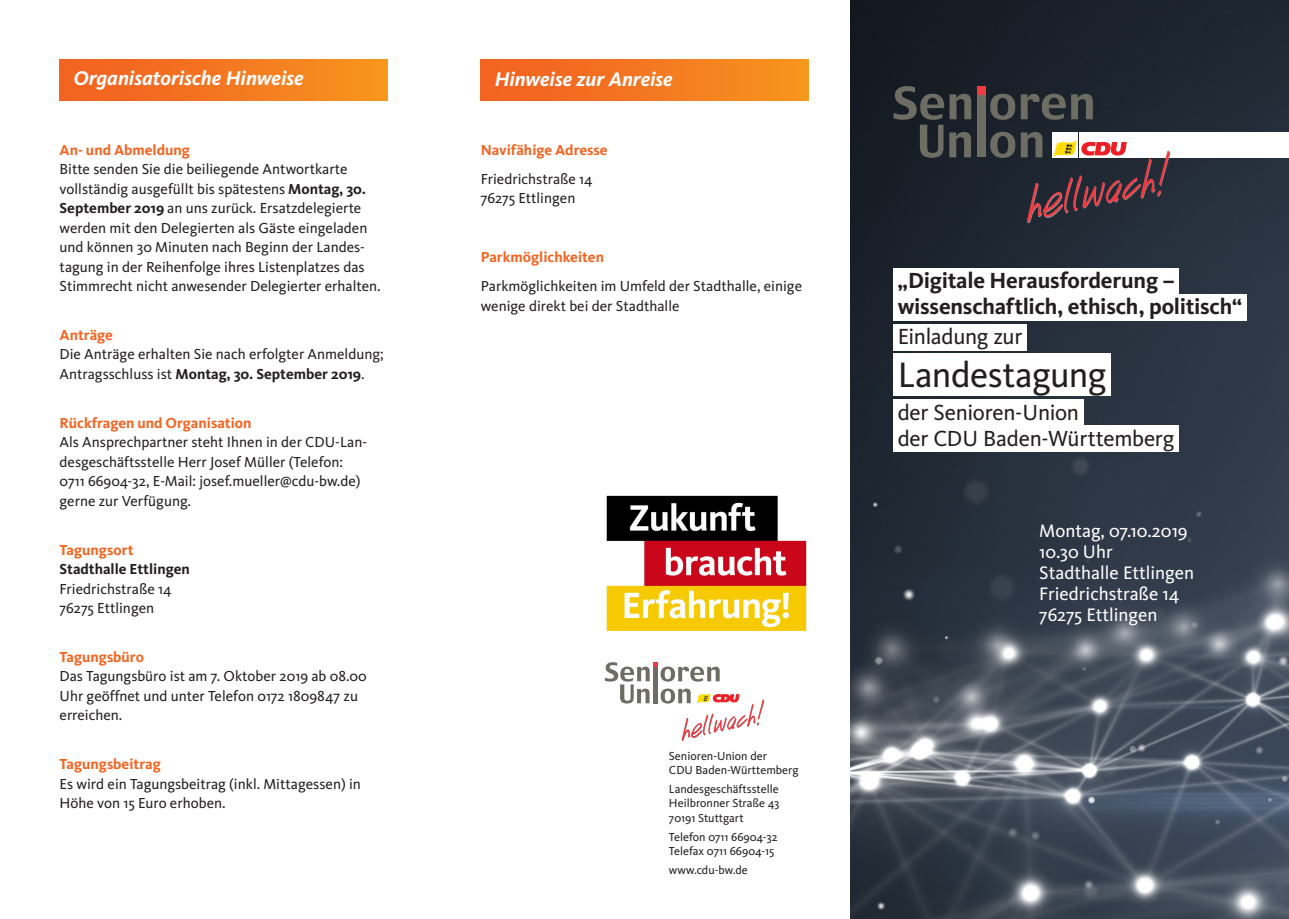
<style>
.page{position:relative;width:1289px;height:919px;background:#fff}
.page>*{position:absolute;margin:0;border:0;box-sizing:border-box;transform-origin:0 0}
.t1{font:36.6px "CDU Kievit";letter-spacing:-.015em;color:#231f20}
.t2{font:700 22.65px "CDU Kievit";letter-spacing:-.01em;color:#231f20}
.t3{font:22.65px "CDU Kievit";letter-spacing:-.015em;color:#231f20}
.t4{font:italic 700 20.55px "CDU Kievit";color:#fff}
.t5{font:italic 700 20.4px "CDU Kievit";color:#fff}
.t6{font:18.75px "CDU Kievit";color:#fff}
.t7{font:15px/19.5px "CDU Kievit";color:#231f20}
.t8{font:700 15px "CDU Kievit";color:#f36421}
.t9{font:700 15px "CDU Kievit";color:#231f20}
.t10{font:12px/14.4px "CDU Kievit";color:#231f20}
.s1{font-weight:700}
.s2{font-weight:400}
.s3{font-weight:700;color:#f36421}
</style>
<div class="page">
<img style="left:850px;top:0;width:438px;height:918px">
<div style="left:1219px;top:132px;width:69px;height:25px;background:#fff"></div>
<div style="left:1079px;top:132px;width:183px;height:25px;background:#fff"></div>
<svg style="left:893px;top:86px;width:277px;height:137px;background:#403d42"></svg>
<svg style="left:605px;top:662px;width:159px;height:79px"></svg>
<div style="left:60px;top:59px;width:327px;height:41px;background:linear-gradient(to right,#f25e22,#f6941e)"></div>
<div style="left:481px;top:60px;width:327px;height:41px;background:linear-gradient(to right,#f25e22,#f6941e)"></div>
<div style="left:893px;top:354px;width:218px;height:42px;background:#fff"></div>
<div style="left:893px;top:324px;width:133px;height:26px;background:#fff"></div>
<div style="left:893px;top:400px;width:190px;height:26px;background:#fff"></div>
<div style="left:893px;top:426px;width:285px;height:26px;background:#fff"></div>
<div style="left:893px;top:294px;width:353px;height:26px;background:#fff"></div>
<div style="left:893px;top:268px;width:286px;height:26px;background:#fff"></div>
<img style="left:606px;top:495px;width:201px;height:136px">
<p class="t4" style="left:73px;top:66px;width:232px">Organisatorische Hinweise</p>
<p class="t5" style="left:494px;top:67px;width:179px">Hinweise zur Anreise</p>
<p class="t8" style="left:60px;top:141px;width:132px">An- und Abmeldung</p>
<p class="t7" style="left:60px;top:159px;width:323px">Bitte senden Sie die beiliegende Antwortkarte vollständig ausgefüllt bis spätestens <span class="s1">Montag, 30.<br>September 2019</span> an uns zurück. Ersatzdelegierte werden mit den Delegierten als Gäste eingeladen und können 30 Minuten nach Beginn der Landes&shy;tagung in der Reihenfolge ihres Listenplatzes das Stimmrecht nicht anwesender Delegierter erhalten.</p>
<p class="t8" style="left:60px;top:326px;width:55px">Anträge</p>
<p class="t7" style="left:60px;top:345px;width:326px">Die Anträge erhalten Sie nach erfolgter Anmeldung;</p>
<p class="t9" style="left:60px;top:365px;width:307px"><span class="s2">Antragsschluss ist</span> Montag, 30. September 2019<span class="s2">.</span></p>
<p class="t8" style="left:60px;top:414px;width:193px">Rückfragen und Organisation</p>
<p class="t7" style="left:60px;top:432px;width:309px">Als Ansprechpartner steht Ihnen in der CDU-Lan&shy;desgeschäftsstelle Herr Josef Müller (Telefon:<br>0711 66904-32, E-Mail: josef.mueller@cdu-bw.de) gerne zur Verfügung.</p>
<p class="t7" style="left:60px;top:540px;width:132px"><span class="s3">Tagungsort<br></span><span class="s1">Stadthalle Ettlingen<br></span>Friedrichstraße 14<br>76275 Ettlingen</p>
<p class="t8" style="left:60px;top:648px;width:86px">Tagungsbüro</p>
<p class="t7" style="left:60px;top:666px;width:309px">Das Tagungsbüro ist am 7. Oktober 2019 ab 08.00<br>Uhr geöffnet und unter Telefon 0172 1809847 zu erreichen.</p>
<p class="t8" style="left:60px;top:755px;width:103px">Tagungsbeitrag</p>
<p class="t7" style="left:60px;top:774px;width:303px">Es wird ein Tagungsbeitrag (inkl. Mittagessen) in<br>Höhe von 15 Euro erhoben.</p>
<p class="t8" style="left:480px;top:141px;width:128px">Navifähige Adresse</p>
<p class="t7" style="left:480px;top:169px;width:113px">Friedrichstraße 14<br>76275 Ettlingen</p>
<p class="t8" style="left:480px;top:248px;width:125px">Parkmöglichkeiten</p>
<p class="t7" style="left:480px;top:276px;width:323px">Parkmöglichkeiten im Umfeld der Stadthalle, einige wenige direkt bei der Stadthalle</p>
<p class="t10" style="left:669px;top:748px;width:131px">Senioren-Union der<br>CDU Baden-Württemberg</p>
<p class="t10" style="left:669px;top:781px;width:112px;text-align:justify">Landesgeschäftsstelle Heilbronner Straße 43<br>70191 Stuttgart</p>
<p class="t10" style="left:669px;top:829px;width:110px">Telefon 0711 66904-32<br>Telefax 0711 66904-15</p>
<p class="t10" style="left:669px;top:862px;width:80px">www.cdu-bw.de</p>
<p class="t2" style="left:897px;top:267px;width:279px">„Digitale Herausforderung –</p>
<p class="t2" style="left:897px;top:293px;width:346px">wissenschaftlich, ethisch, politisch“</p>
<p class="t3" style="left:897px;top:324px;width:126px">Einladung zur</p>
<p class="t1" style="left:897px;top:353px;width:211px">Landestagung</p>
<p class="t3" style="left:897px;top:399px;width:183px">der Senioren-Union</p>
<p class="t3" style="left:897px;top:425px;width:278px">der CDU Baden-Württemberg</p>
<p class="t6" style="left:1039px;top:520px;width:150px">Montag, 07.10.2019</p>
<p class="t6" style="left:1039px;top:541px;width:75px">10.30 Uhr</p>
<p class="t6" style="left:1039px;top:562px;width:156px">Stadthalle Ettlingen</p>
<p class="t6" style="left:1039px;top:583px;width:141px">Friedrichstraße 14</p>
<p class="t6" style="left:1039px;top:604px;width:120px">76275 Ettlingen</p>
</div>
